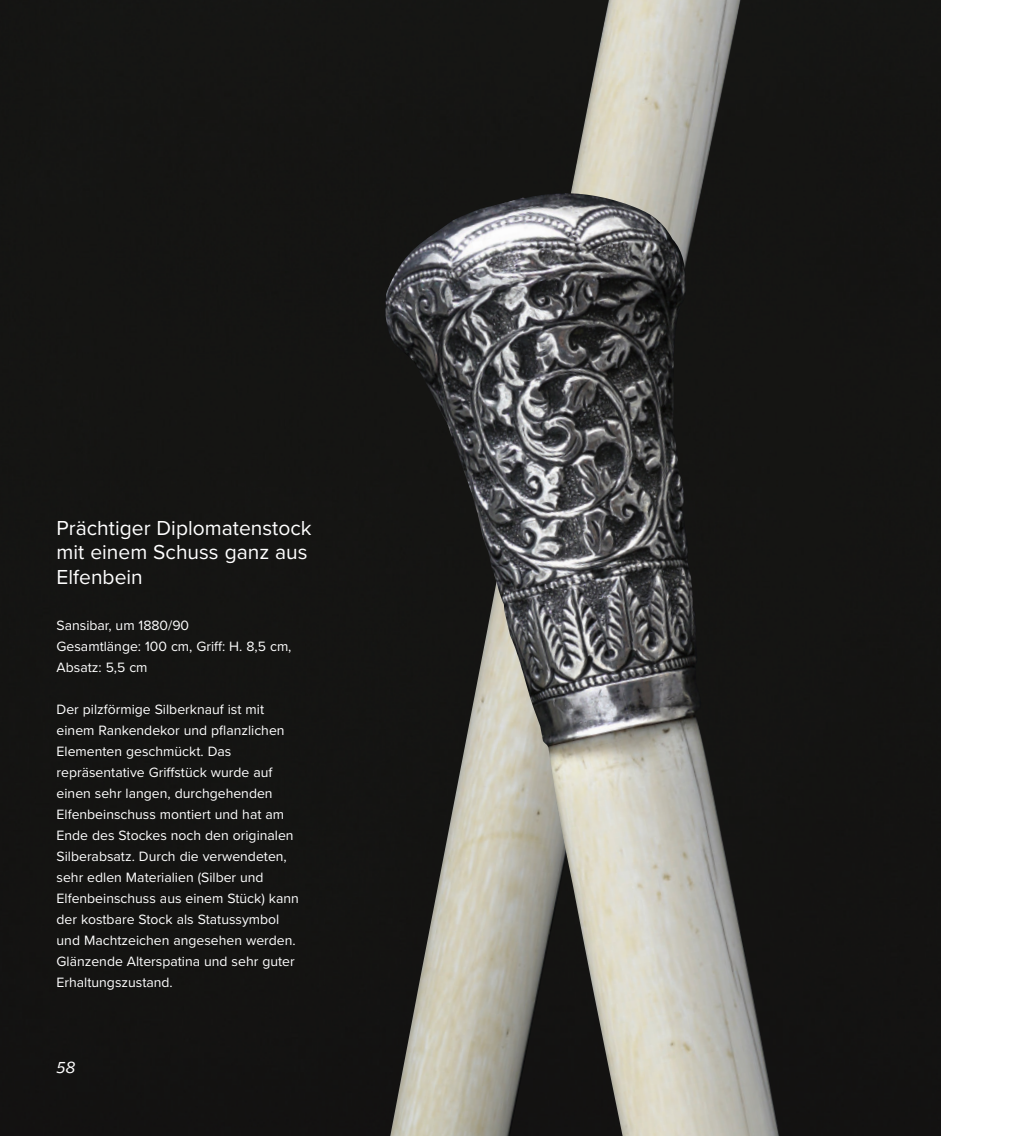
<style>
.page{position:relative;width:1036px;height:1136px;background:#fff}
.page>*{position:absolute;margin:0;border:0;box-sizing:border-box;transform-origin:0 0}
.t1{font:21px/24.5px "Proxima Nova";color:#fff}
.t2{font:italic 17.5px "Dovetail MVB";color:#fff}
.t3{font:14px/21px "Proxima Nova";color:#fff}
</style>
<div class="page">
<div style="left:0;top:0;width:940px;height:1135px;background:#151413"></div>
<img style="left:387px;top:0;width:357px;height:193px">
<img style="left:384px;top:193px;width:399px;height:942px">
<h1 class="t1" style="left:57px;top:516px;width:256px">Prächtiger Diplomatenstock mit einem Schuss ganz aus<br>Elfenbein</h1>
<p class="t3" style="left:57px;top:614px;width:236px">Sansibar, um 1880/90<br>Gesamtlänge: 100 cm, Griff: H. 8,5 cm,<br>Absatz: 5,5 cm</p>
<p class="t3" style="left:57px;top:698px;width:244px">Der pilzförmige Silberknauf ist mit einem Rankendekor und pflanzlichen Elementen geschmückt. Das repräsentative Griffstück wurde auf einen sehr langen, durchgehenden Elfenbeinschuss montiert und hat am Ende des Stockes noch den originalen Silberabsatz. Durch die verwendeten, sehr edlen Materialien (Silber und Elfenbeinschuss aus einem Stück) kann der kostbare Stock als Statussymbol und Machtzeichen angesehen werden.<br>Glänzende Alterspatina und sehr guter Erhaltungszustand.</p>
<p class="t2" style="left:57px;top:1057px;width:21px">58</p>
</div>
